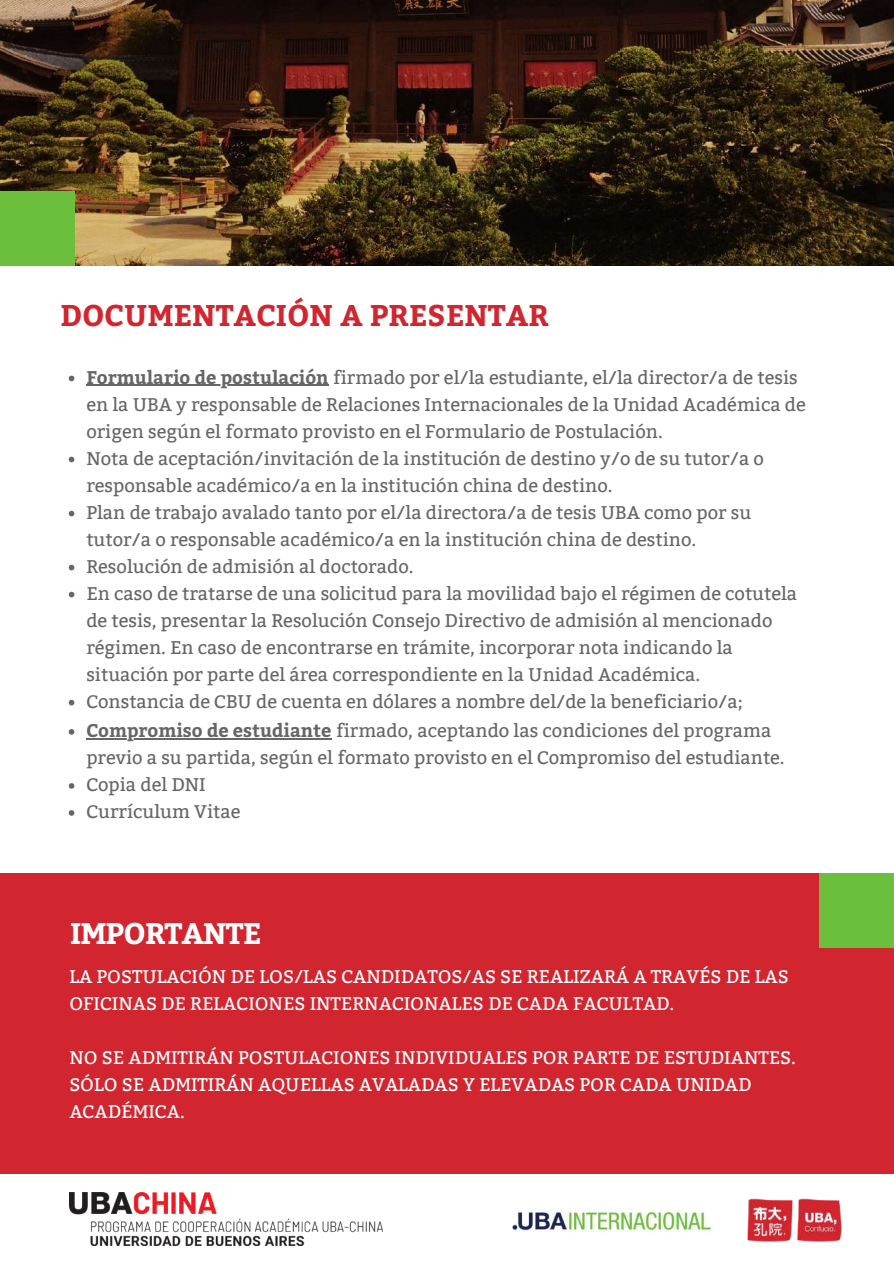
<style>
.page{position:relative;width:894px;height:1264px;background:#fff}
.page>*{position:absolute;margin:0;border:0;box-sizing:border-box;transform-origin:0 0}
.t1{font:700 29.85px "Bitter";color:#d12630}
.t2{font:700 29.85px "Bitter";letter-spacing:-.03em;color:#fff}
.t3{font:18.3px/27px "Bitter";color:#666}
.t4{font:18.3px/27px "Bitter";color:#fff}
.s1{font-weight:700}
</style>
<div class="page">
<svg style="left:69px;top:375px;width:5px;height:6px"></svg>
<hr style="left:86px;top:384px;width:242px;height:2px;background:#666">
<svg style="left:69px;top:456px;width:5px;height:6px"></svg>
<svg style="left:69px;top:510px;width:5px;height:6px"></svg>
<svg style="left:69px;top:564px;width:5px;height:6px"></svg>
<svg style="left:69px;top:591px;width:5px;height:6px"></svg>
<svg style="left:69px;top:699px;width:5px;height:6px"></svg>
<svg style="left:69px;top:729px;width:5px;height:5px"></svg>
<hr style="left:86px;top:738px;width:245px;height:1px;background:#666">
<svg style="left:69px;top:783px;width:5px;height:5px"></svg>
<svg style="left:69px;top:810px;width:5px;height:5px"></svg>
<div style="left:0;top:873px;width:893px;height:302px;background:#d12630"></div>
<div style="left:0;top:1174px;width:893px;height:89px;background:#fff"></div>
<img style="left:69px;top:1192px;width:313px;height:52px">
<img style="left:512px;top:1209px;width:201px;height:23px">
<img style="left:747px;top:1198px;width:95px;height:44px">
<img style="left:0;top:0;width:893px;height:266px">
<div style="left:0;top:192px;width:74px;height:74px;background:#6cbf3c"></div>
<div style="left:818px;top:873px;width:75px;height:74px;background:#6cbf3c"></div>
<h1 class="t1" style="left:60px;top:293px;width:490px">DOCUMENTACIÓN A PRESENTAR</h1>
<p class="t3" style="left:86px;top:364px;width:720px"><span class="s1">Formulario de postulación</span> firmado por el/la estudiante, el/la director/a de tesis en la UBA y responsable de Relaciones Internacionales de la Unidad Académica de origen según el formato provisto en el Formulario de Postulación.<br>Nota de aceptación/invitación de la institución de destino y/o de su tutor/a o responsable académico/a en la institución china de destino.<br>Plan de trabajo avalado tanto por el/la directora/a de tesis UBA como por su tutor/a o responsable académico/a en la institución china de destino.<br>Resolución de admisión al doctorado.<br>En caso de tratarse de una solicitud para la movilidad bajo el régimen de cotutela de tesis, presentar la Resolución Consejo Directivo de admisión al mencionado régimen. En caso de encontrarse en trámite, incorporar nota indicando la situación por parte del área correspondiente en la Unidad Académica.<br>Constancia de CBU de cuenta en dólares a nombre del/de la beneficiario/a;</p>
<p class="t3" style="left:86px;top:717px;width:699px"><span class="s1">Compromiso de estudiante</span> firmado, aceptando las condiciones del programa previo a su partida, según el formato provisto en el Compromiso del estudiante.<br>Copia del DNI<br>Currículum Vitae</p>
<h1 class="t2" style="left:70px;top:911px;width:193px">IMPORTANTE</h1>
<p class="t4" style="left:69px;top:962px;width:720px">LA POSTULACIÓN DE LOS/LAS CANDIDATOS/AS SE REALIZARÁ A TRAVÉS DE LAS<br>OFICINAS DE RELACIONES INTERNACIONALES DE CADA FACULTAD.</p>
<p class="t4" style="left:69px;top:1043px;width:728px">NO SE ADMITIRÁN POSTULACIONES INDIVIDUALES POR PARTE DE ESTUDIANTES.<br>SÓLO SE ADMITIRÁN AQUELLAS AVALADAS Y ELEVADAS POR CADA UNIDAD<br>ACADÉMICA.</p>
</div>
